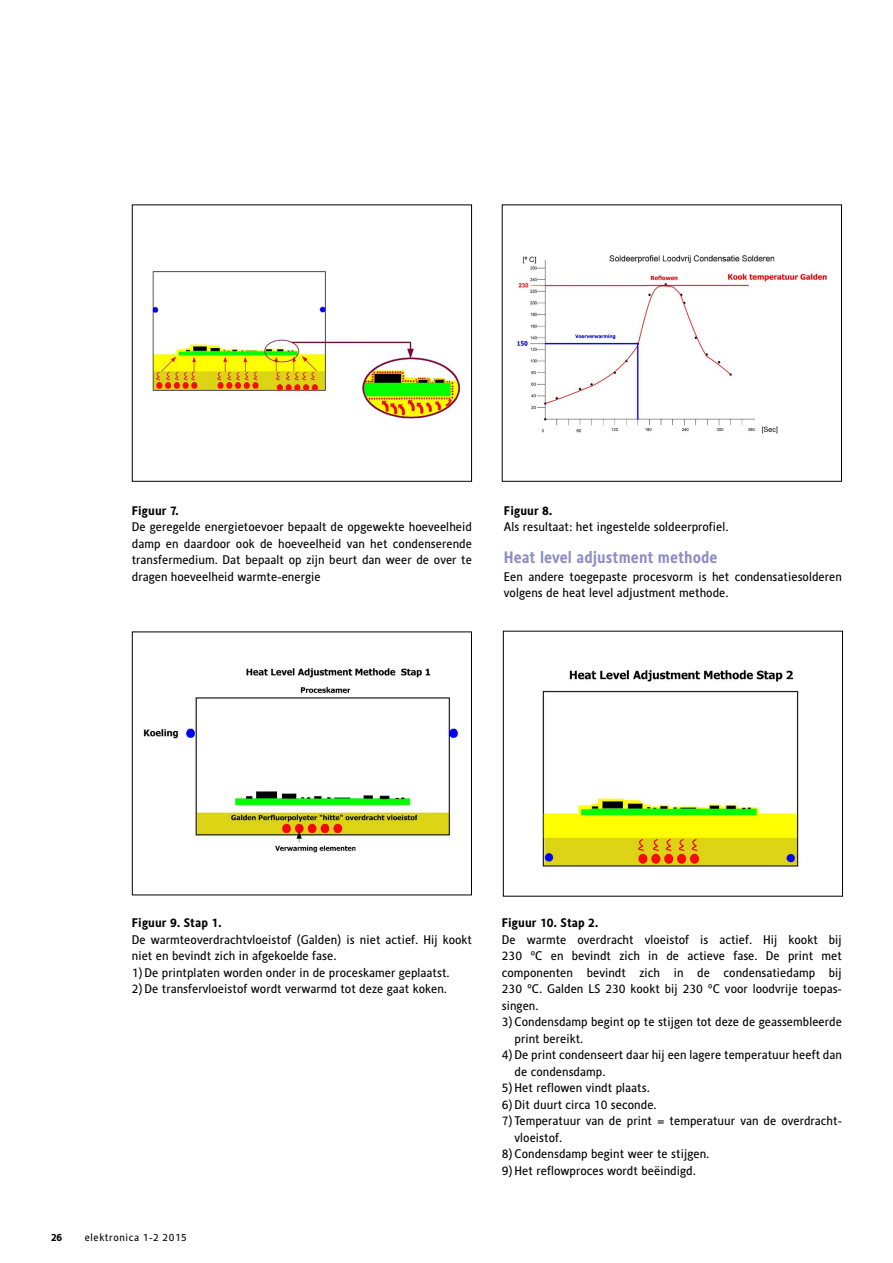
<style>
.page{position:relative;width:893px;height:1263px;background:#fff}
.page>*{position:absolute;margin:0;border:0;box-sizing:border-box;transform-origin:0 0}
.t1{font:700 16.5px "Alber";color:#908ec4;scale:.95 1}
.t2{font:12.45px/16.5px "Alber";color:#000}
.t3{font:700 12.45px "Alber";color:#000}
.t4{font:10.5px "Alber";letter-spacing:.05em;color:#000}
.t5{font:700 10.5px "Alber";color:#000}
</style>
<div class="page">
<img style="left:152px;top:271px;width:309px;height:148px">
<div style="left:132px;top:204px;width:340px;height:278px;border:1px solid #000"></div>
<img style="left:516px;top:255px;width:311px;height:179px">
<div style="left:502px;top:204px;width:340px;height:278px;border:1px solid #000"></div>
<img style="left:143px;top:668px;width:316px;height:185px">
<div style="left:132px;top:631px;width:340px;height:264px;border:1px solid #000"></div>
<img style="left:541px;top:670px;width:260px;height:197px">
<div style="left:503px;top:631px;width:340px;height:266px;border:1px solid #000"></div>
<p class="t3" style="left:132px;top:502px;width:48px">Figuur 7.</p>
<p class="t2" style="left:132px;top:518px;width:342px;text-align:justify">De geregelde energietoevoer bepaalt de opgewekte hoeveelheid damp en daardoor ook de hoeveelheid van het condenserende transfermedium. Dat bepaalt op zijn beurt dan weer de over te dragen hoeveelheid warmte-energie</p>
<p class="t3" style="left:504px;top:502px;width:50px">Figuur 8.</p>
<p class="t2" style="left:504px;top:518px;width:226px">Als resultaat: het ingestelde soldeerprofiel.</p>
<h1 class="t1" style="left:504px;top:546px;width:227px">Heat level adjustment methode</h1>
<p class="t2" style="left:504px;top:568px;width:340px">Een andere toegepaste procesvorm is het condensatiesolderen volgens de heat level adjustment methode.</p>
<p class="t3" style="left:132px;top:915px;width:91px">Figuur 9. Stap 1.</p>
<p class="t2" style="left:132px;top:931px;width:342px">De warmteoverdrachtvloeistof (Galden) is niet actief. Hij kookt niet en bevindt zich in afgekoelde fase.<br>1)De printplaten worden onder in de proceskamer geplaatst.<br>2)De transfervloeistof wordt verwarmd tot deze gaat koken.</p>
<p class="t5" style="left:51px;top:1230px;width:13px">26</p>
<p class="t4" style="left:85px;top:1230px;width:104px">elektronica 1-2 2015</p>
<p class="t3" style="left:502px;top:915px;width:98px">Figuur 10. Stap 2.</p>
<p class="t2" style="left:502px;top:931px;width:342px">De warmte overdracht vloeistof is actief. Hij kookt bij</p>
<p class="t2" style="left:502px;top:947px;width:342px">230 ºC en bevindt zich in de actieve fase. De print met</p>
<p class="t2" style="left:502px;top:964px;width:342px">componenten bevindt zich in de condensatiedamp bij</p>
<p class="t2" style="left:502px;top:980px;width:342px">230 ºC. Galden LS 230 kookt bij 230 ºC voor loodvrije toepas-</p>
<p class="t2" style="left:502px;top:997px;width:38px">singen.</p>
<p class="t2" style="left:502px;top:1013px;width:342px">3)Condensdamp begint op te stijgen tot deze de geassembleerde</p>
<p class="t2" style="left:515px;top:1030px;width:70px">print bereikt.</p>
<p class="t2" style="left:502px;top:1046px;width:342px">4)De print condenseert daar hij een lagere temperatuur heeft dan</p>
<p class="t2" style="left:515px;top:1063px;width:92px">de condensdamp.</p>
<p class="t2" style="left:502px;top:1079px;width:149px">5)Het reflowen vindt plaats.</p>
<p class="t2" style="left:502px;top:1096px;width:156px">6)Dit duurt circa 10 seconde.</p>
<p class="t2" style="left:502px;top:1112px;width:342px">7) Temperatuur van de print = temperatuur van de overdracht-</p>
<p class="t2" style="left:515px;top:1129px;width:49px">vloeistof.</p>
<p class="t2" style="left:502px;top:1145px;width:209px">8)Condensdamp begint weer te stijgen.</p>
<p class="t2" style="left:502px;top:1162px;width:195px">9)Het reflowproces wordt beëindigd.</p>
</div>
